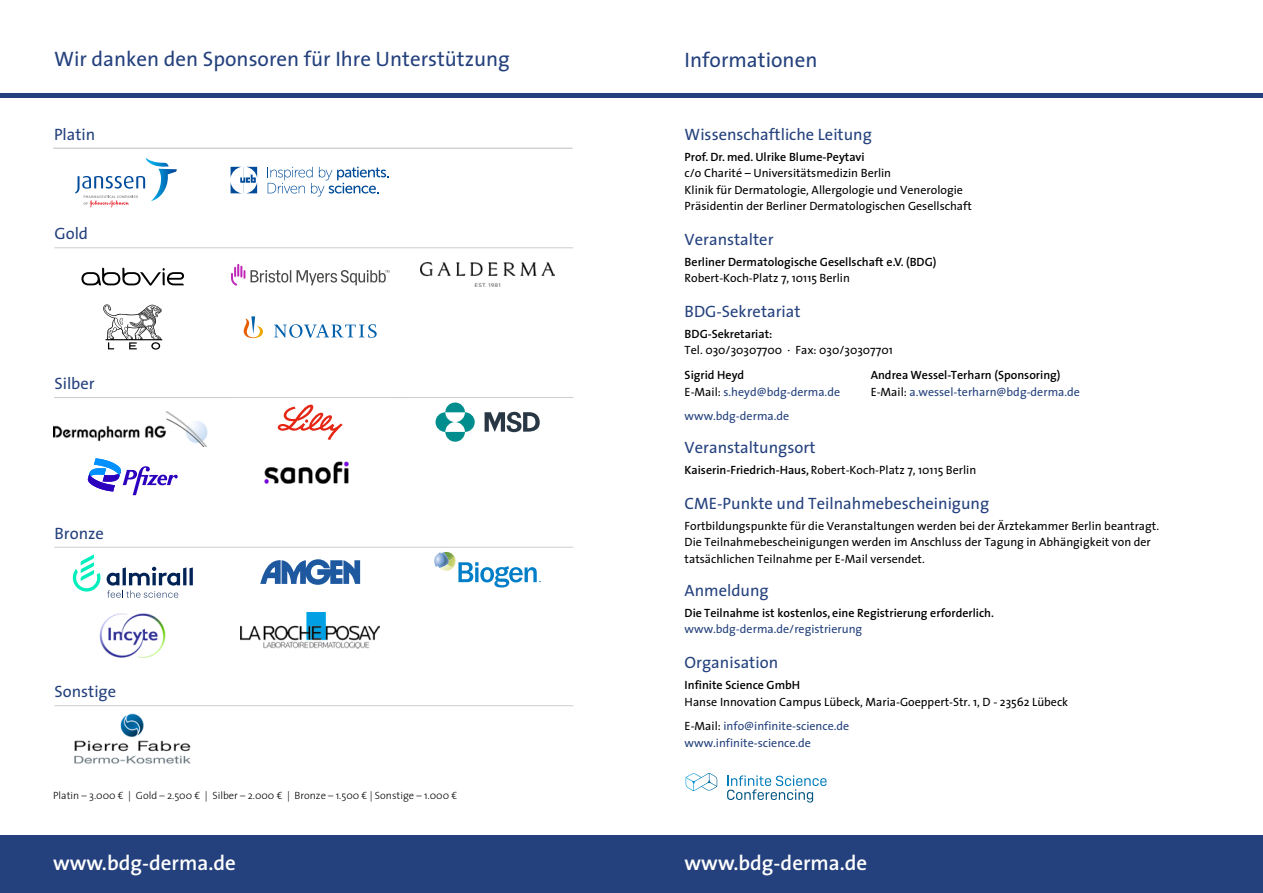
<style>
.page{position:relative;width:1263px;height:893px;background:#fff}
.page>*{position:absolute;margin:0;border:0;box-sizing:border-box;transform-origin:0 0}
.t1{font:21px "The Sans";color:#24417d}
.t2{font:600 21px "The Sans";color:#fff}
.t3{font:16.5px "The Sans";color:#24417d}
.t4{font:12px/16.5px "The Sans";color:#000}
.t5{font:600 12px "The Sans";color:#000}
.t6{font:12px "The Sans";color:#24417d}
.t7{font:300 10.5px "The Sans";color:#000}
.s1{color:#000}
.s2{font-weight:600}
</style>
<div class="page">
<img style="left:74px;top:713px;width:117px;height:51px">
<div style="left:0;top:836px;width:631px;height:57px;background:#24417d"></div>
<hr style="left:0;top:94px;width:631px;height:4px;background:#24417d">
<hr style="left:53px;top:148px;width:519px;height:1px;background:#d0cfcc">
<svg style="left:81px;top:268px;width:103px;height:18px"></svg>
<img style="left:421px;top:262px;width:133px;height:25px">
<svg style="left:231px;top:264px;width:158px;height:22px"></svg>
<svg style="left:103px;top:304px;width:59px;height:46px"></svg>
<svg style="left:244px;top:316px;width:133px;height:22px"></svg>
<hr style="left:54px;top:247px;width:519px;height:1px;background:#d0cfcc">
<svg style="left:75px;top:158px;width:102px;height:49px"></svg>
<svg style="left:268px;top:167px;width:121px;height:29px"></svg>
<svg style="left:231px;top:167px;width:26px;height:26px"></svg>
<hr style="left:54px;top:148px;width:519px;height:1px;background:#d0cfcc">
<img style="left:54px;top:412px;width:154px;height:35px">
<svg style="left:435px;top:412px;width:20px;height:20px"></svg>
<svg style="left:455px;top:412px;width:20px;height:20px"></svg>
<svg style="left:445px;top:402px;width:20px;height:10px"></svg>
<svg style="left:445px;top:432px;width:20px;height:10px"></svg>
<svg style="left:485px;top:411px;width:55px;height:22px"></svg>
<svg style="left:278px;top:405px;width:65px;height:35px"></svg>
<svg style="left:87px;top:458px;width:91px;height:37px"></svg>
<img style="left:264px;top:461px;width:85px;height:23px">
<hr style="left:54px;top:397px;width:519px;height:1px;background:#d0cfcc">
<hr style="left:627px;top:94px;width:636px;height:4px;background:#24417d">
<div style="left:631px;top:836px;width:632px;height:57px;background:#24417d"></div>
<svg style="left:727px;top:775px;width:99px;height:27px"></svg>
<svg style="left:686px;top:773px;width:31px;height:18px"></svg>
<hr style="left:54px;top:547px;width:519px;height:1px;background:#d0cfcc">
<svg style="left:73px;top:554px;width:27px;height:38px"></svg>
<svg style="left:107px;top:567px;width:86px;height:31px"></svg>
<svg style="left:434px;top:552px;width:107px;height:35px"></svg>
<svg style="left:260px;top:559px;width:100px;height:26px"></svg>
<img style="left:99px;top:613px;width:67px;height:45px">
<img style="left:240px;top:612px;width:140px;height:36px">
<hr style="left:54px;top:705px;width:519px;height:1px;background:#d0cfcc">
<p class="t1" style="left:54px;top:41px;width:457px">Wir danken den Sponsoren für Ihre Unterstützung</p>
<p class="t3" style="left:54px;top:121px;width:43px">Platin</p>
<p class="t3" style="left:54px;top:220px;width:35px">Gold</p>
<p class="t3" style="left:54px;top:370px;width:42px">Silber</p>
<p class="t3" style="left:54px;top:520px;width:51px">Bronze</p>
<p class="t3" style="left:54px;top:678px;width:63px">Sonstige</p>
<p class="t7" style="left:53px;top:787px;width:406px">Platin – 3.000 € | Gold – 2.500 € | Silber – 2.000 € | Bronze – 1.500 € | Sonstige – 1.000 €</p>
<p class="t2" style="left:53px;top:845px;width:184px">www.bdg-derma.de</p>
<p class="t1" style="left:685px;top:42px;width:134px">Informationen</p>
<p class="t3" style="left:685px;top:121px;width:189px">Wissenschaftliche Leitung</p>
<p class="t5" style="left:685px;top:147px;width:182px">Prof. Dr. med. Ulrike Blume-Peytavi</p>
<p class="t4" style="left:685px;top:165px;width:208px">c/o Charité – Universitätsmedizin Berlin</p>
<p class="t4" style="left:685px;top:181px;width:289px">Klinik für Dermatologie, Allergologie und Venerologie<br>Präsidentin der Berliner Dermatologischen Gesellschaft</p>
<p class="t3" style="left:685px;top:226px;width:90px">Veranstalter</p>
<p class="t5" style="left:685px;top:252px;width:253px">Berliner Dermatologische Gesellschaft e.V. (BDG)</p>
<p class="t4" style="left:685px;top:270px;width:167px">Robert-Koch-Platz 7, 10115 Berlin</p>
<p class="t3" style="left:685px;top:298px;width:117px">BDG-Sekretariat</p>
<p class="t5" style="left:685px;top:324px;width:89px">BDG-Sekretariat:</p>
<p class="t4" style="left:685px;top:342px;width:210px">Tel. 030/30307700 · Fax: 030/30307701</p>
<p class="t5" style="left:685px;top:365px;width:61px">Sigrid Heyd</p>
<p class="t5" style="left:871px;top:365px;width:191px">Andrea Wessel-Terharn (Sponsoring)</p>
<p class="t6" style="left:685px;top:382px;width:157px"><span class="s1">E-Mail:</span> s.heyd@bdg-derma.de</p>
<p class="t6" style="left:871px;top:382px;width:211px"><span class="s1">E-Mail:</span> a.wessel-terharn@bdg-derma.de</p>
<p class="t6" style="left:685px;top:406px;width:106px">www.bdg-derma.de</p>
<p class="t3" style="left:685px;top:434px;width:132px">Veranstaltungsort</p>
<p class="t4" style="left:685px;top:462px;width:293px"><span class="s2">Kaiserin-Friedrich-Haus,</span> Robert-Koch-Platz 7, 10115 Berlin</p>
<p class="t3" style="left:685px;top:490px;width:306px">CME-Punkte und Teilnahmebescheinigung</p>
<p class="t4" style="left:685px;top:517px;width:476px">Fortbildungspunkte für die Veranstaltungen werden bei der Ärztekammer Berlin beantragt.<br>Die Teilnahmebescheinigungen werden im Anschluss der Tagung in Abhängigkeit von der tatsächlichen Teilnahme per E-Mail versendet.</p>
<p class="t3" style="left:685px;top:577px;width:86px">Anmeldung</p>
<p class="t5" style="left:685px;top:603px;width:311px">Die Teilnahme ist kostenlos, eine Registrierung erforderlich.</p>
<p class="t6" style="left:685px;top:619px;width:179px">www.bdg-derma.de/registrierung</p>
<p class="t3" style="left:685px;top:649px;width:95px">Organisation</p>
<p class="t5" style="left:685px;top:675px;width:117px">Infinite Science GmbH</p>
<p class="t4" style="left:685px;top:693px;width:385px">Hanse Innovation Campus Lübeck, Maria-Goeppert-Str. 1, D - 23562 Lübeck</p>
<p class="t6" style="left:685px;top:716px;width:166px"><span class="s1">E-Mail:</span> info@infinite-science.de</p>
<p class="t6" style="left:685px;top:733px;width:128px">www.infinite-science.de</p>
<p class="t2" style="left:685px;top:845px;width:184px">www.bdg-derma.de</p>
</div>
